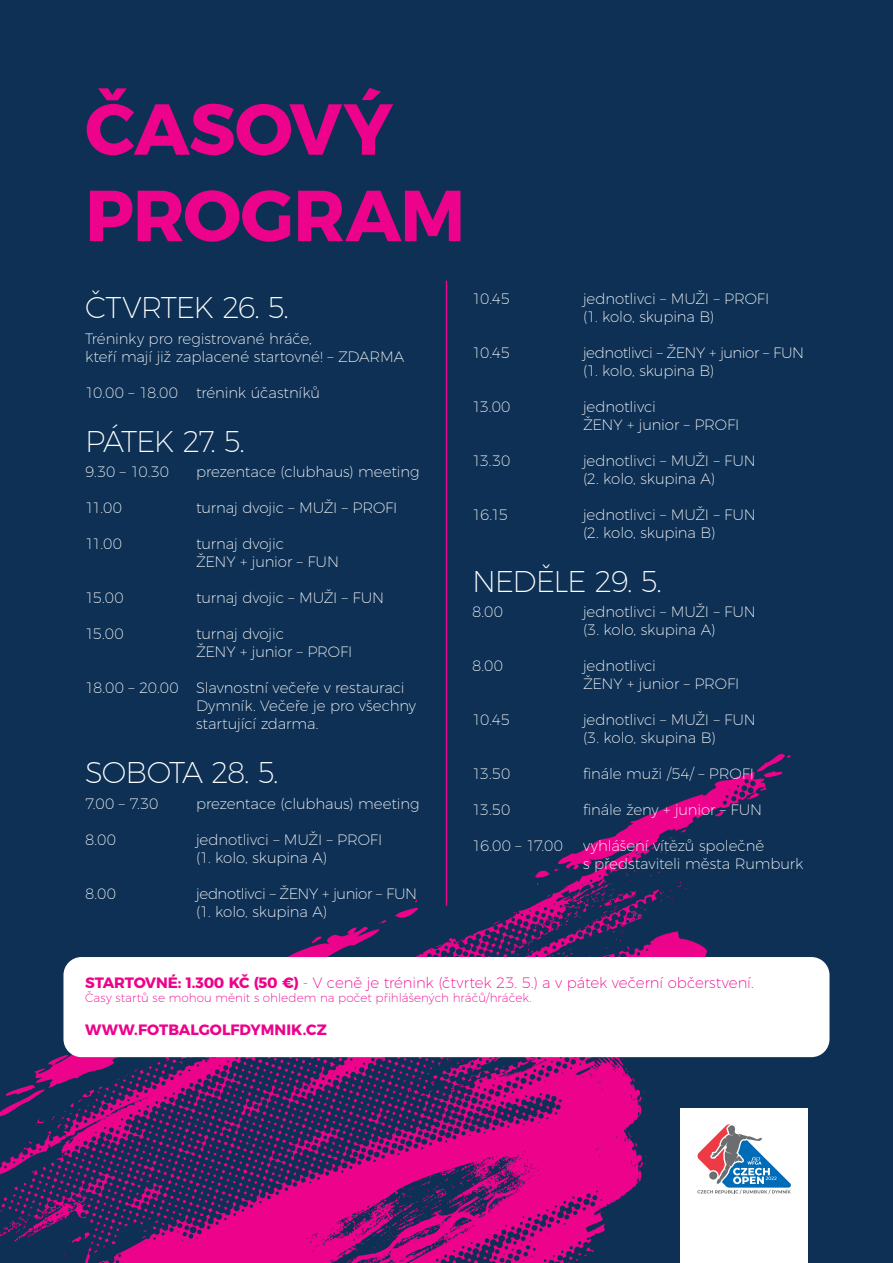
<style>
.page{position:relative;width:893px;height:1263px;background:#0d3054}
.page>*{position:absolute;margin:0;border:0;box-sizing:border-box;transform-origin:0 0}
.t1{font:700 72px/86.4px "Montserrat";letter-spacing:-.01em;color:#ed028c}
.t2{font:200 30px "Montserrat";letter-spacing:-.04em;color:#fff}
.t3{font:200 15px/18px "Montserrat";letter-spacing:-.01em;color:#fff}
.t4{font:200 15px "Montserrat";letter-spacing:-.005em;color:#ed028c}
.t5{font:700 15px "Montserrat";color:#ed028c}
.t6{font:200 12px "Montserrat";letter-spacing:.005em;color:#ed028c}
.s1{font-weight:700}
</style>
<div class="page">
<svg style="left:0;top:749px;width:791px;height:514px"></svg>
<hr style="left:446px;top:281px;width:1px;height:625px;background:#ed028c">
<div style="left:680px;top:1108px;width:128px;height:155px;background:#fff"></div>
<svg style="left:697px;top:1124px;width:94px;height:70px"></svg>
<div style="left:63px;top:957px;width:766px;height:100px;background:#fff;border-radius:18px"></div>
<h1 class="t1" style="left:85px;top:80px;width:382px">ČASOVÝ<br>PROGRAM</h1>
<h2 class="t2" style="left:85px;top:285px;width:205px">ČTVRTEK 26. 5.</h2>
<p class="t3" style="left:85px;top:328px;width:321px">Tréninky pro registrované hráče,<br>kteří mají již zaplacené startovné! – ZDARMA</p>
<p class="t3" style="left:85px;top:382px;width:237px">10.00 – 18.00 trénink účastníků</p>
<h2 class="t2" style="left:85px;top:418px;width:161px">PÁTEK 27. 5.</h2>
<p class="t3" style="left:85px;top:462px;width:86px">9.30 – 10.30</p>
<p class="t3" style="left:196px;top:462px;width:225px">prezentace (clubhaus) meeting</p>
<p class="t3" style="left:85px;top:498px;width:38px">11.00</p>
<p class="t3" style="left:196px;top:498px;width:203px">turnaj dvojic – MUŽI – PROFI</p>
<p class="t3" style="left:85px;top:534px;width:38px">11.00</p>
<p class="t3" style="left:196px;top:534px;width:144px">turnaj dvojic<br>ŽENY + junior – FUN</p>
<p class="t3" style="left:85px;top:588px;width:40px">15.00</p>
<p class="t3" style="left:196px;top:588px;width:190px">turnaj dvojic – MUŽI – FUN</p>
<p class="t3" style="left:85px;top:624px;width:40px">15.00</p>
<p class="t3" style="left:196px;top:624px;width:158px">turnaj dvojic<br>ŽENY + junior – PROFI</p>
<p class="t3" style="left:196px;top:678px;width:221px;text-indent:-111px">18.00 – 20.00 Slavnostní večeře v restauraci<br>Dymník. Večeře je pro všechny startující zdarma.</p>
<h2 class="t2" style="left:85px;top:750px;width:195px">SOBOTA 28. 5.</h2>
<p class="t3" style="left:85px;top:793px;width:75px">7.00 – 7.30</p>
<p class="t3" style="left:196px;top:793px;width:225px">prezentace (clubhaus) meeting</p>
<p class="t3" style="left:85px;top:829px;width:33px">8.00</p>
<p class="t3" style="left:196px;top:829px;width:188px">jednotlivci – MUŽI – PROFI (1. kolo, skupina A)</p>
<p class="t3" style="left:85px;top:883px;width:33px">8.00</p>
<p class="t3" style="left:196px;top:883px;width:223px">jednotlivci – ŽENY + junior – FUN (1. kolo, skupina A)</p>
<p class="t3" style="left:472px;top:288px;width:39px">10.45</p>
<p class="t3" style="left:583px;top:288px;width:188px">jednotlivci – MUŽI – PROFI (1. kolo, skupina B)</p>
<p class="t3" style="left:472px;top:342px;width:39px">10.45</p>
<p class="t3" style="left:583px;top:342px;width:223px">jednotlivci – ŽENY + junior – FUN (1. kolo, skupina B)</p>
<p class="t3" style="left:472px;top:396px;width:40px">13.00</p>
<p class="t3" style="left:583px;top:396px;width:158px">jednotlivci<br>ŽENY + junior – PROFI</p>
<p class="t3" style="left:472px;top:450px;width:40px">13.30</p>
<p class="t3" style="left:583px;top:450px;width:174px">jednotlivci – MUŽI – FUN (2. kolo, skupina A)</p>
<p class="t3" style="left:472px;top:504px;width:38px">16.15</p>
<p class="t3" style="left:583px;top:504px;width:174px">jednotlivci – MUŽI – FUN (2. kolo, skupina B)</p>
<h2 class="t2" style="left:472px;top:558px;width:191px">NEDĚLE 29. 5.</h2>
<p class="t3" style="left:472px;top:602px;width:33px">8.00</p>
<p class="t3" style="left:583px;top:602px;width:174px">jednotlivci – MUŽI – FUN (3. kolo, skupina A)</p>
<p class="t3" style="left:472px;top:656px;width:33px">8.00</p>
<p class="t3" style="left:583px;top:656px;width:158px">jednotlivci<br>ŽENY + junior – PROFI</p>
<p class="t3" style="left:472px;top:710px;width:39px">10.45</p>
<p class="t3" style="left:583px;top:710px;width:174px">jednotlivci – MUŽI – FUN (3. kolo, skupina B)</p>
<p class="t3" style="left:472px;top:764px;width:40px">13.50</p>
<p class="t3" style="left:583px;top:764px;width:173px">finále muži /54/ – PROFI</p>
<p class="t3" style="left:472px;top:800px;width:40px">13.50</p>
<p class="t3" style="left:583px;top:800px;width:181px">finále ženy + junior – FUN</p>
<p class="t3" style="left:472px;top:836px;width:93px">16.00 – 17.00</p>
<p class="t3" style="left:583px;top:836px;width:222px">vyhlášení vítězů společně<br>s představiteli města Rumburk</p>
<p class="t4" style="left:85px;top:971px;width:670px"><span class="s1">STARTOVNÉ: 1.300 KČ (50 €)</span> - V ceně je trénink (čtvrtek 23. 5.) a v pátek večerní občerstvení.</p>
<p class="t6" style="left:85px;top:989px;width:448px">Časy startů se mohou měnit s ohledem na počet přihlášených hráčů/hráček.</p>
<p class="t5" style="left:85px;top:1017px;width:243px">WWW.FOTBALGOLFDYMNIK.CZ</p>
</div>
